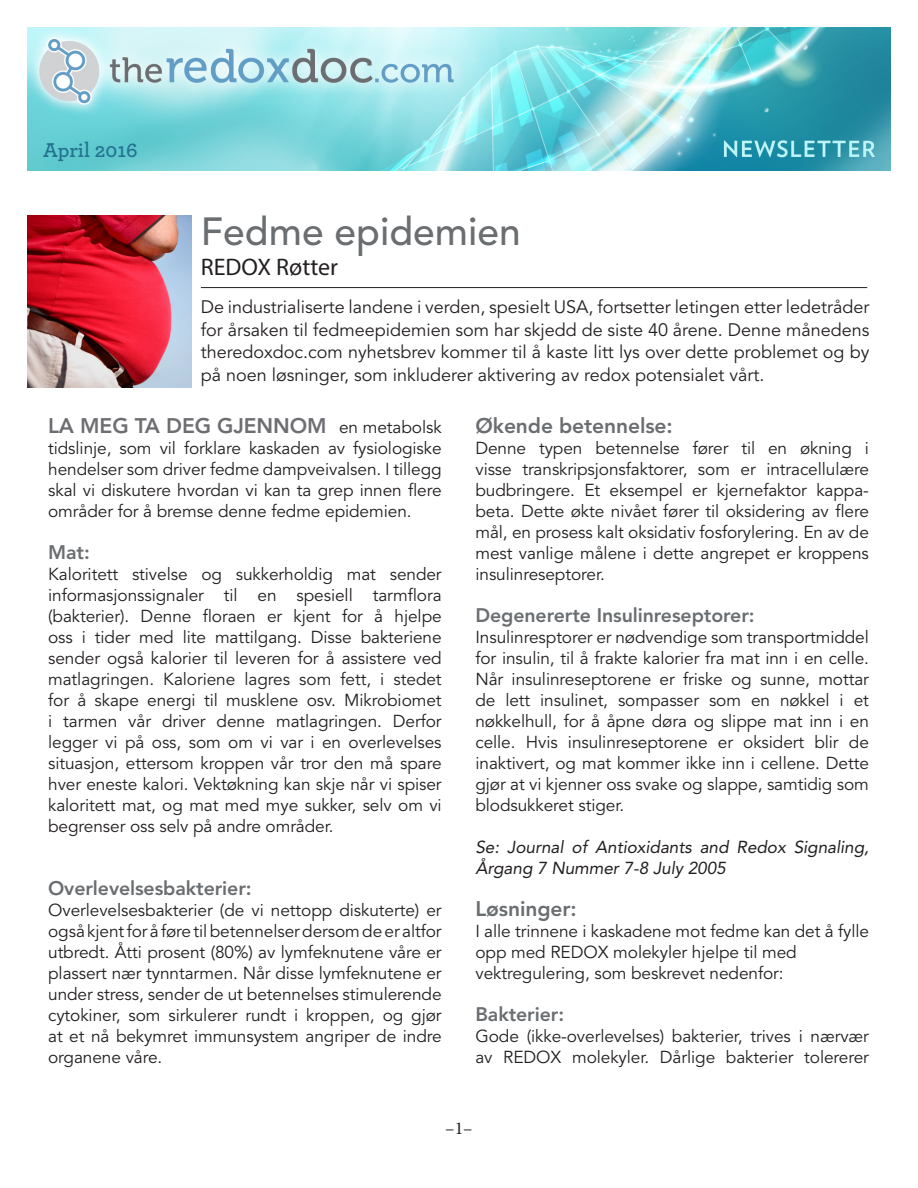
<style>
.page{position:relative;width:918px;height:1188px;background:#fff}
.page>*{position:absolute;margin:0;border:0;box-sizing:border-box;transform-origin:0 0}
.Main_Head{font:500 39px "Avenir LT";color:#6a6e71}
.t1{font:24px "Myriad Pro";color:#231f20}
.Body_Copy{font:800 21px "Avenir LT";letter-spacing:-.005em;color:#6e6d72}
.Body_Copy-2{font:800 21px "Avenir LT";letter-spacing:-.005em;color:#6a6e71}
.t2{font:600 21px "Archer";color:#22718e}
.Body_Copy-3{font:800 19.5px "Avenir LT";letter-spacing:-.005em;color:#6a6e71}
.Header_Uber_Paragrap{font:18px/22.5px "Avenir LT";color:#231f20}
.t3{font:18px "Minion Pro";color:#231f20}
.Body_Copy-4{font:17.25px/21px "Avenir LT";letter-spacing:-.005em;color:#231f20;text-align:justify}
.Body_Copy-5{font:italic 17.25px/21px "Avenir LT";letter-spacing:-.005em;color:#231f20}
.s1{font-weight:400;font-size:17.25px;color:#231f20}
</style>
<div class="page">
<img style="left:27px;top:27px;width:864px;height:144px">
<hr style="left:201px;top:287px;width:666px;height:1px;background:#231f20">
<img style="left:27px;top:216px;width:164px;height:172px">
<p class="t2" style="left:43px;top:134px;width:96px">April 2016</p>
<p class="Main_Head" style="left:201px;top:209px;width:321px">Fedme epidemien</p>
<p class="t1" style="left:201px;top:253px;width:139px">REDOX Røtter</p>
<p class="Header_Uber_Paragrap" style="left:201px;top:296px;width:670px">De industrialiserte landene i verden, spesielt USA, fortsetter letingen etter ledetråder for årsaken til fedmeepidemien som har skjedd de siste 40 årene. Denne månedens</p>
<p class="Header_Uber_Paragrap" style="left:201px;top:341px;width:670px">theredoxdoc.com nyhetsbrev kommer til å kaste litt lys over dette problemet og by på noen løsninger, som inkluderer aktivering av redox potensialet vårt.</p>
<p class="Body_Copy" style="left:48px;top:414px;width:395px">LA MEG TA DEG GJENNOM <span class="s1">en metabolsk</span></p>
<p class="Body_Copy-4" style="left:48px;top:438px;width:395px">tidslinje, som vil forklare kaskaden av fysiologiske hendelser som driver fedme dampveivalsen. I tillegg skal vi diskutere hvordan vi kan ta grep innen flere områder for å bremse denne fedme epidemien.</p>
<p class="Body_Copy-3" style="left:48px;top:541px;width:43px">Mat:</p>
<p class="Body_Copy-4" style="left:48px;top:564px;width:395px">Kaloritett stivelse og sukkerholdig mat sender informasjonssignaler til en spesiell tarmflora (bakterier). Denne floraen er kjent for å hjelpe oss i tider med lite mattilgang. Disse bakteriene sender også kalorier til leveren for å assistere ved matlagringen. Kaloriene lagres som fett, i stedet for å skape energi til musklene osv. Mikrobiomet i tarmen vår driver denne matlagringen. Derfor legger vi på oss, som om vi var i en overlevelses situasjon, ettersom kroppen vår tror den må spare hver eneste kalori. Vektøkning kan skje når vi spiser kaloritett mat, og mat med mye sukker, selv om vi begrenser oss selv på andre områder.</p>
<p class="Body_Copy-2" style="left:475px;top:414px;width:199px">Økende betennelse:</p>
<p class="Body_Copy-4" style="left:475px;top:438px;width:395px">Denne typen betennelse fører til en økning i visse transkripsjonsfaktorer, som er intracellulære budbringere. Et eksempel er kjernefaktor kappa&shy;beta. Dette økte nivået fører til oksidering av flere mål, en prosess kalt oksidativ fosforylering. En av de mest vanlige målene i dette angrepet er kroppens insulinreseptorer.</p>
<p class="Body_Copy-3" style="left:475px;top:604px;width:281px">Degenererte Insulinreseptorer:</p>
<p class="Body_Copy-4" style="left:475px;top:627px;width:395px">Insulinresptorer er nødvendige som transportmiddel for insulin, til å frakte kalorier fra mat inn i en celle.<br>Når insulinreseptorene er friske og sunne, mottar de lett insulinet, sompasser som en nøkkel i et nøkkelhull, for å åpne døra og slippe mat inn i en celle. Hvis insulinreseptorene er oksidert blir de inaktivert, og mat kommer ikke inn i cellene. Dette gjør at vi kjenner oss svake og slappe, samtidig som blodsukkeret stiger.</p>
<p class="Body_Copy-5" style="left:475px;top:837px;width:395px">Se: Journal of Antioxidants and Redox Signaling,<br>Årgang 7 Nummer 7-8 July 2005</p>
<p class="Body_Copy-2" style="left:475px;top:897px;width:103px">Løsninger:</p>
<p class="Body_Copy-4" style="left:475px;top:921px;width:395px">I alle trinnene i kaskadene mot fedme kan det å fylle opp med REDOX molekyler hjelpe til med</p>
<p class="Body_Copy-4" style="left:475px;top:963px;width:310px">vektregulering, som beskrevet nedenfor:</p>
<p class="Body_Copy-3" style="left:475px;top:1003px;width:90px">Bakterier:</p>
<p class="Body_Copy-4" style="left:475px;top:1026px;width:395px">Gode (ikke-overlevelses) bakterier, trives i nærvær av REDOX molekyler. Dårlige bakterier tolererer</p>
<p class="Body_Copy-3" style="left:48px;top:877px;width:205px">Overlevelsesbakterier:</p>
<p class="Body_Copy-4" style="left:48px;top:900px;width:395px">Overlevelsesbakterier (de vi nettopp diskuterte) er også kjent for å føre til betennelser dersom de er altfor utbredt. Åtti prosent (80%) av lymfeknutene våre er plassert nær tynntarmen. Når disse lymfeknutene er under stress, sender de ut betennelses stimulerende cytokiner, som sirkulerer rundt i kroppen, og gjør at et nå bekymret immunsystem angriper de indre organene våre.</p>
<p class="t3" style="left:445px;top:1116px;width:29px">–1–</p>
</div>
